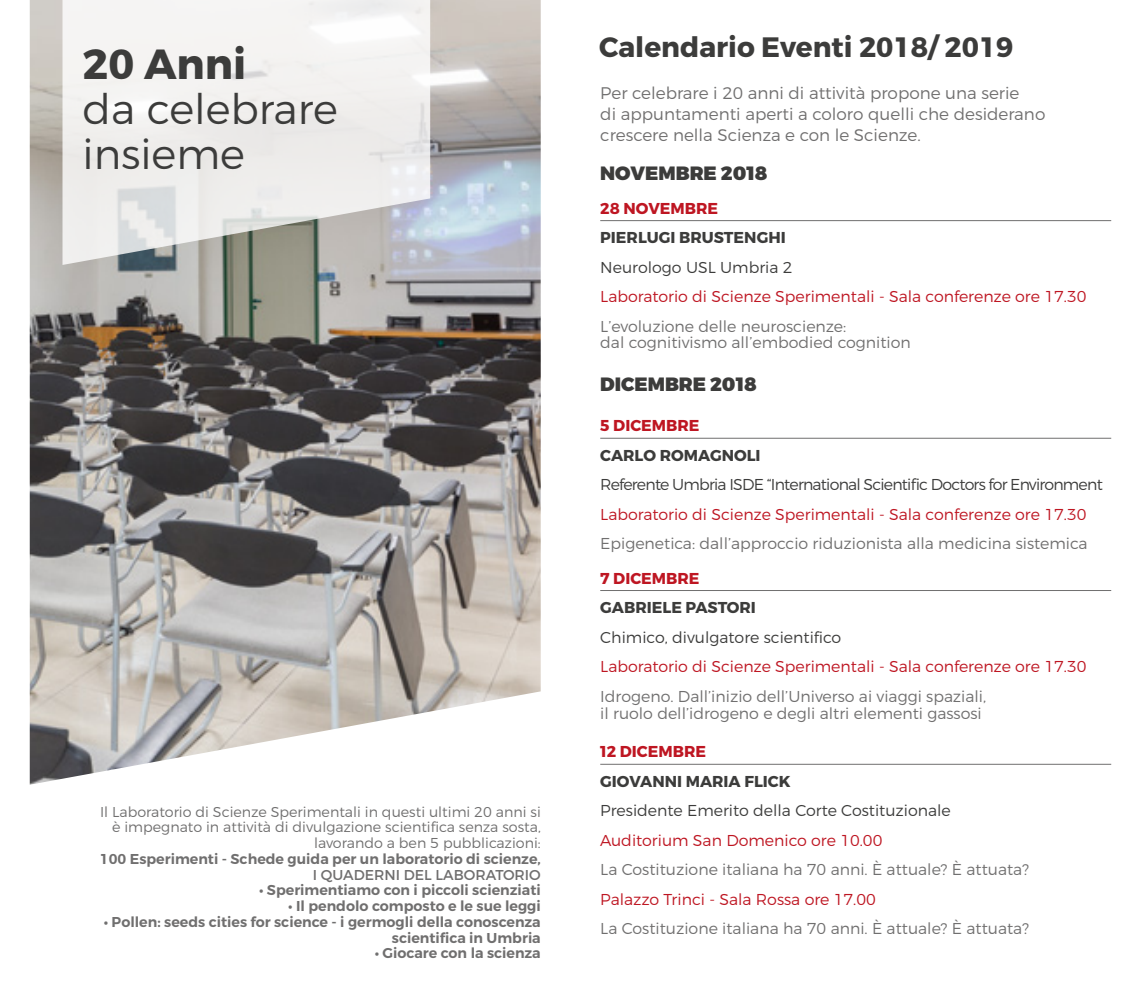
<style>
.page{position:relative;width:1141px;height:993px;background:#fff}
.page>*{position:absolute;margin:0;border:0;box-sizing:border-box;transform-origin:0 0}
.t1{font:300 42px/44.8px "Montserrat";color:#3c3c3b}
.t2{font:700 42px "Montserrat";color:#3c3c3b}
.t3{font:700 28px "Montserrat";color:#3c3c3b}
.t4{font:900 19.25px "Montserrat";color:#3c3c3b}
.t5{font:300 16.8px/21px "Montserrat";color:#706f6f}
.t6{font:300 15.75px/16.8px "Montserrat";color:#706f6f}
.t7{font:300 15.75px "Montserrat";color:#be1622}
.t8{font:300 15.75px "Montserrat";color:#3c3c3b}
.t9{font:700 15.75px "Montserrat";color:#3c3c3b}
.t10{font:300 15.75px "Montserrat";letter-spacing:-.05em;color:#3c3c3b}
.t11{font:700 15.75px "Montserrat";color:#be1622}
.t12{font:600 14.35px/15.8px "Montserrat";color:#706f6f;text-align:right}
.t13{font:300 14.35px/15.8px "Montserrat";color:#706f6f;text-align:right}
.t14{font:14.35px "Montserrat";color:#706f6f}
</style>
<div class="page">
<img style="left:30px;top:0;width:511px;height:784px">
<svg style="left:63px;top:0;width:367px;height:265px;fill:#efefed"></svg>
<hr style="left:600px;top:220px;width:511px;height:1px;background:#706f6f">
<hr style="left:600px;top:437px;width:511px;height:1px;background:#706f6f">
<hr style="left:600px;top:590px;width:511px;height:1px;background:#706f6f">
<hr style="left:600px;top:763px;width:511px;height:1px;background:#706f6f">
<h1 class="t2" style="left:83px;top:38px;width:165px">20 ANNI</h1>
<h1 class="t1" style="left:83px;top:86px;width:257px">da celebrare insieme</h1>
<p class="t13" style="left:100px;top:803px;width:442px">Il Laboratorio di Scienze Sperimentali in questi ultimi 20 anni si è impegnato in attività di divulgazione scientifica senza sosta, lavorando a ben 5 pubblicazioni:</p>
<p class="t12" style="left:100px;top:850px;width:442px">100 Esperimenti - Schede guida per un laboratorio di scienze,</p>
<p class="t14" style="left:313px;top:865px;width:184px">I QUADERNI DEL LABORATO</p>
<p class="t14" style="left:515px;top:865px;width:19px">RIO</p>
<p class="t12" style="left:259px;top:882px;width:283px">• Sperimentiamo con i piccoli scienziati</p>
<p class="t12" style="left:288px;top:897px;width:254px">• Il pendolo composto e le sue leggi</p>
<p class="t12" style="left:104px;top:913px;width:439px">• Pollen: seeds cities for science - i germogli della conoscenza scientifica in Umbria</p>
<p class="t12" style="left:375px;top:945px;width:168px">• Giocare con la scienza</p>
<h2 class="t3" style="left:599px;top:30px;width:416px">CALENDARIO EVENTI 2018/ 2019</h2>
<p class="t5" style="left:600px;top:83px;width:447px">Per celebrare i 20 anni di attività propone una serie<br>di appuntamenti aperti a coloro quelli che desiderano crescere nella Scienza e con le Scienze.</p>
<p class="t4" style="left:600px;top:161px;width:169px">NOVEMBRE 2018</p>
<p class="t11" style="left:600px;top:198px;width:73px">28 NOVEMB</p>
<p class="t11" style="left:696px;top:198px;width:22px">RE</p>
<p class="t9" style="left:600px;top:228px;width:187px">PIERLUGI BRUSTENGHI</p>
<p class="t8" style="left:600px;top:257px;width:194px">Neurologo USL Umbria 2</p>
<p class="t7" style="left:600px;top:287px;width:488px">Laboratorio di Scienze Sperimentali - Sala conferenze ore 17.30</p>
<p class="t6" style="left:600px;top:317px;width:312px">L’evoluzione delle neuroscienze:<br>dal cognitivismo all’embodied cognition</p>
<p class="t4" style="left:600px;top:372px;width:50px">DICEMBRE</p>
<p class="t4" style="left:710px;top:372px;width:48px">2018</p>
<p class="t11" style="left:600px;top:415px;width:37px">5 DICEMB</p>
<p class="t11" style="left:677px;top:415px;width:22px">RE</p>
<p class="t9" style="left:600px;top:445px;width:162px">CARLO ROMAGNOLI</p>
<p class="t10" style="left:600px;top:475px;width:504px">Referente Umbria ISDE “International Scientific Doctors for Environment</p>
<p class="t7" style="left:600px;top:504px;width:488px">Laboratorio di Scienze Sperimentali - Sala conferenze ore 17.30</p>
<p class="t6" style="left:600px;top:534px;width:489px">Epigenetica: dall’approccio riduzionista alla medicina sistemica</p>
<p class="t11" style="left:600px;top:568px;width:37px">7 DICEMB</p>
<p class="t11" style="left:677px;top:568px;width:22px">RE</p>
<p class="t9" style="left:600px;top:597px;width:157px">GABRIELE PASTORI</p>
<p class="t8" style="left:600px;top:627px;width:243px">Chimico, divulgatore scientifico</p>
<p class="t7" style="left:600px;top:657px;width:488px">Laboratorio di Scienze Sperimentali - Sala conferenze ore 17.30</p>
<p class="t6" style="left:600px;top:687px;width:387px">Idrogeno. Dall’inizio dell’Universo ai viaggi spaziali, il ruolo dell’idrogeno e degli altri elementi gassosi</p>
<p class="t11" style="left:600px;top:741px;width:43px">12 DICEMB</p>
<p class="t11" style="left:684px;top:741px;width:22px">RE</p>
<p class="t9" style="left:600px;top:771px;width:192px">GIOVANNI MARIA FLICK</p>
<p class="t8" style="left:600px;top:800px;width:352px">Presidente Emerito della Corte Costituzionale</p>
<p class="t7" style="left:600px;top:830px;width:284px">Auditorium San Domenico ore 10.00</p>
<p class="t6" style="left:600px;top:860px;width:430px">La Costituzione italiana ha 70 anni. È attuale? È attuata?</p>
<p class="t7" style="left:600px;top:889px;width:277px">Palazzo Trinci - Sala Rossa ore 17.00</p>
<p class="t6" style="left:600px;top:919px;width:430px">La Costituzione italiana ha 70 anni. È attuale? È attuata?</p>
</div>
